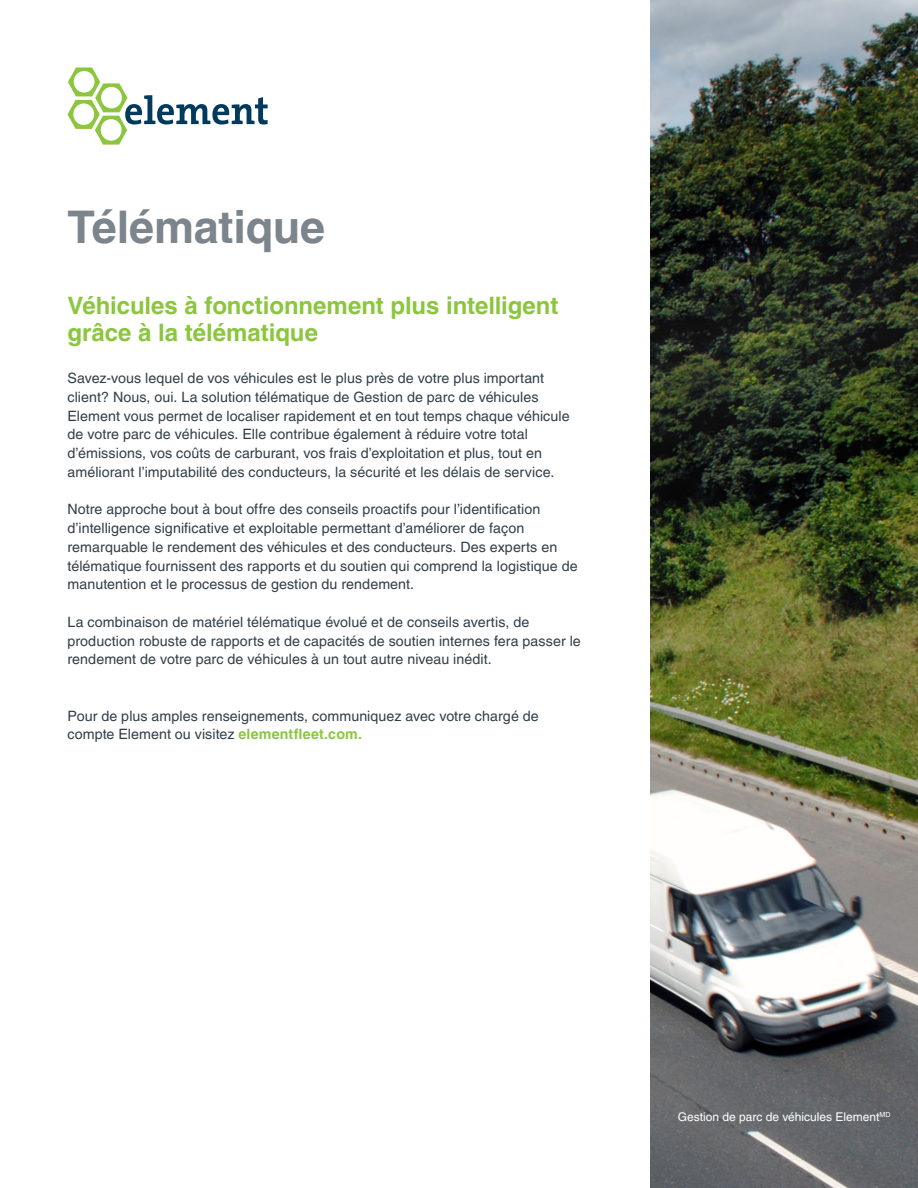
<style>
.page{position:relative;width:918px;height:1188px;background:#fff}
.page>*{position:absolute;margin:0;border:0;box-sizing:border-box;transform-origin:0 0}
.t1{font:700 45px "Helvetica LT Pro";letter-spacing:-.005em;color:#7c858c}
.Headline{font:700 24px/27px "Helvetica LT Pro";letter-spacing:-.005em;color:#8bc63e}
.Body_Text{font:14.25px/18.8px "Helvetica LT Pro";letter-spacing:.005em;color:#313e48}
.t2{font:12px "Helvetica LT Pro";color:#fff}
.s1{font-weight:700;color:#8bc63e}
</style>
<div class="page">
<img style="left:650px;top:0;width:268px;height:1188px">
<svg style="left:67px;top:68px;width:201px;height:77px"></svg>
<p class="t1" style="left:68px;top:199px;width:259px">Télématique</p>
<p class="Headline" style="left:68px;top:292px;width:492px">Véhicules à fonctionnement plus intelligent grâce à la télématique</p>
<p class="Body_Text" style="left:68px;top:369px;width:504px">Savez-vous lequel de vos véhicules est le plus près de votre plus important client? Nous, oui. La solution télématique de Gestion de parc de véhicules Element vous permet de localiser rapidement et en tout temps chaque véhicule de votre parc de véhicules. Elle contribue également à réduire votre total d’émissions, vos coûts de carburant, vos frais d’exploitation et plus, tout en améliorant l’imputabilité des conducteurs, la sécurité et les délais de service.</p>
<p class="Body_Text" style="left:68px;top:500px;width:512px">Notre approche bout à bout offre des conseils proactifs pour l’identification d’intelligence significative et exploitable permettant d’améliorer de façon remarquable le rendement des véhicules et des conducteurs. Des experts en télématique fournissent des rapports et du soutien qui comprend la logistique de manutention et le processus de gestion du rendement.</p>
<p class="Body_Text" style="left:68px;top:612px;width:515px">La combinaison de matériel télématique évolué et de conseils avertis, de production robuste de rapports et de capacités de soutien internes fera passer le rendement de votre parc de véhicules à un tout autre niveau inédit.</p>
<p class="Body_Text" style="left:68px;top:706px;width:473px">Pour de plus amples renseignements, communiquez avec votre chargé de compte Element ou visitez <span class="s1">elementfleet.com.</span></p>
<p class="t2" style="left:678px;top:1109px;width:214px">Gestion de parc de véhicules Element<sup>MD</sup></p>
</div>
